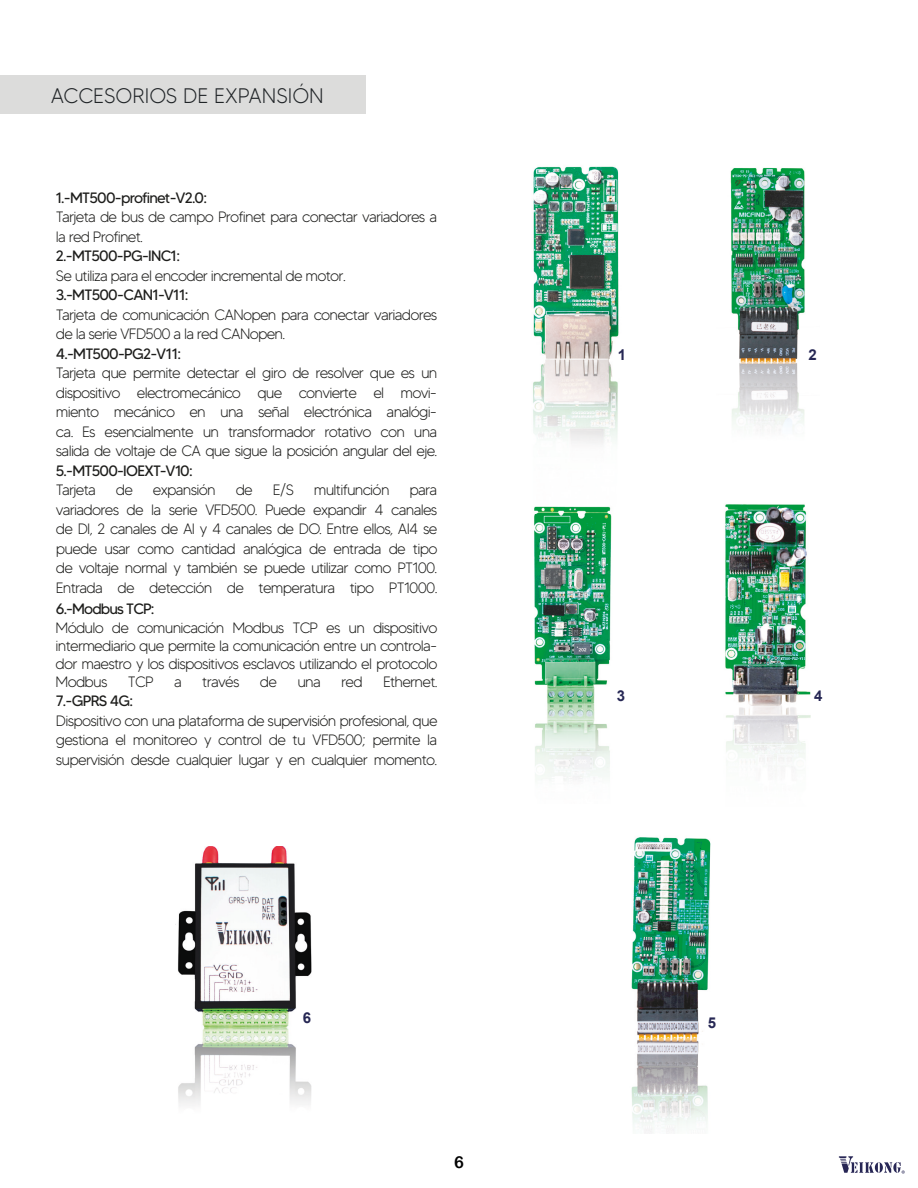
<style>
.page{position:relative;width:918px;height:1188px;background:#fff}
.page>*{position:absolute;margin:0;border:0;box-sizing:border-box;transform-origin:0 0}
.t1{font:300 21px "MADETOMMY";color:#202427}
.t2{font:16.5px "Arial Rounded MT Bold";color:#000}
.t3{font:300 15px/19.5px "MADETOMMY";letter-spacing:-.05em;color:#1d1d1b;text-align:justify}
.t4{font:15px "MADETOMMY";letter-spacing:-.05em;color:#1d1d1b}
.t5{font:700 15px "Arial";color:#262754}
</style>
<div class="page">
<svg style="left:839px;top:1156px;width:66px;height:18px"></svg>
<div style="left:1px;top:76px;width:365px;height:38px;background:#dcdcdb"></div>
<img style="left:730px;top:168px;width:75px;height:263px">
<img style="left:534px;top:514px;width:78px;height:267px">
<img style="left:631px;top:837px;width:80px;height:297px">
<img style="left:533px;top:166px;width:86px;height:348px">
<img style="left:725px;top:504px;width:86px;height:259px">
<img style="left:178px;top:846px;width:134px;height:260px">
<h1 class="t1" style="left:51px;top:83px;width:275px">ACCESORIOS DE EXPANSIÓN</h1>
<p class="t4" style="left:56px;top:188px;width:153px">1.-MT500-profinet-V2.0:</p>
<p class="t3" style="left:56px;top:207px;width:383px">Tarjeta de bus de campo Profinet para conectar variadores a la red Profinet.</p>
<p class="t4" style="left:56px;top:247px;width:126px">2.-MT500-PG-INC1:</p>
<p class="t3" style="left:56px;top:266px;width:291px">Se utiliza para el encoder incremental de motor.</p>
<p class="t4" style="left:56px;top:286px;width:134px">3.-MT500-CAN1-V11:</p>
<p class="t3" style="left:56px;top:305px;width:383px">Tarjeta de comunicación CANopen para conectar variadores de la serie VFD500 a la red CANopen.</p>
<p class="t4" style="left:56px;top:344px;width:127px">4.-MT500-PG2-V11:</p>
<p class="t3" style="left:56px;top:363px;width:383px">Tarjeta que permite detectar el giro de resolver que es un dispositivo electromecánico que convierte el movi&shy;miento mecánico en una señal electrónica analógi&shy;ca. Es esencialmente un transformador rotativo con una salida de voltaje de CA que sigue la posición angular del eje.</p>
<p class="t4" style="left:56px;top:461px;width:138px">5.-MT500-IOEXT-V10:</p>
<p class="t3" style="left:56px;top:480px;width:42px">Tarjeta</p>
<p class="t3" style="left:116px;top:480px;width:19px">de</p>
<p class="t3" style="left:153px;top:480px;width:64px">expansión</p>
<p class="t3" style="left:236px;top:480px;width:19px">de</p>
<p class="t3" style="left:273px;top:480px;width:23px">E/S</p>
<p class="t3" style="left:314px;top:480px;width:77px">multifunción</p>
<p class="t3" style="left:56px;top:480px;width:383px;text-indent:354px">para variadores de la serie VFD500. Puede expandir 4 canales de DI, 2 canales de AI y 4 canales de DO. Entre ellos, AI4 se puede usar como cantidad analógica de entrada de tipo de voltaje normal y también se puede utilizar como PT100.<br>Entrada de detección de temperatura tipo PT1000.</p>
<p class="t4" style="left:56px;top:600px;width:100px">6.-Modbus TCP:</p>
<p class="t3" style="left:56px;top:619px;width:383px;line-height:18px">Módulo de comunicación Modbus TCP es un dispositivo intermediario que permite la comunicación entre un controla&shy;dor maestro y los dispositivos esclavos utilizando el protocolo Modbus</p>
<p class="t3" style="left:128px;top:672px;width:27px">TCP</p>
<p class="t3" style="left:174px;top:672px;width:9px">a</p>
<p class="t3" style="left:202px;top:672px;width:39px">través</p>
<p class="t3" style="left:260px;top:672px;width:19px">de</p>
<p class="t3" style="left:297px;top:672px;width:25px">una</p>
<p class="t3" style="left:341px;top:672px;width:23px">red</p>
<p class="t3" style="left:383px;top:672px;width:56px">Ethernet.</p>
<p class="t4" style="left:56px;top:692px;width:79px">7.-GPRS 4G:</p>
<p class="t3" style="left:56px;top:711px;width:383px">Dispositivo con una plataforma de supervisión profesional, que gestiona el monitoreo y control de tu VFD500; permite la supervisión desde cualquier lugar y en cualquier momento.</p>
<p class="t5" style="left:303px;top:1007px;width:10px">6</p>
<p class="t2" style="left:454px;top:1152px;width:11px">6</p>
<p class="t5" style="left:618px;top:344px;width:10px">1</p>
<p class="t5" style="left:809px;top:344px;width:10px">2</p>
<p class="t5" style="left:617px;top:686px;width:10px">3</p>
<p class="t5" style="left:814px;top:686px;width:10px">4</p>
<p class="t5" style="left:708px;top:1012px;width:10px">5</p>
</div>
